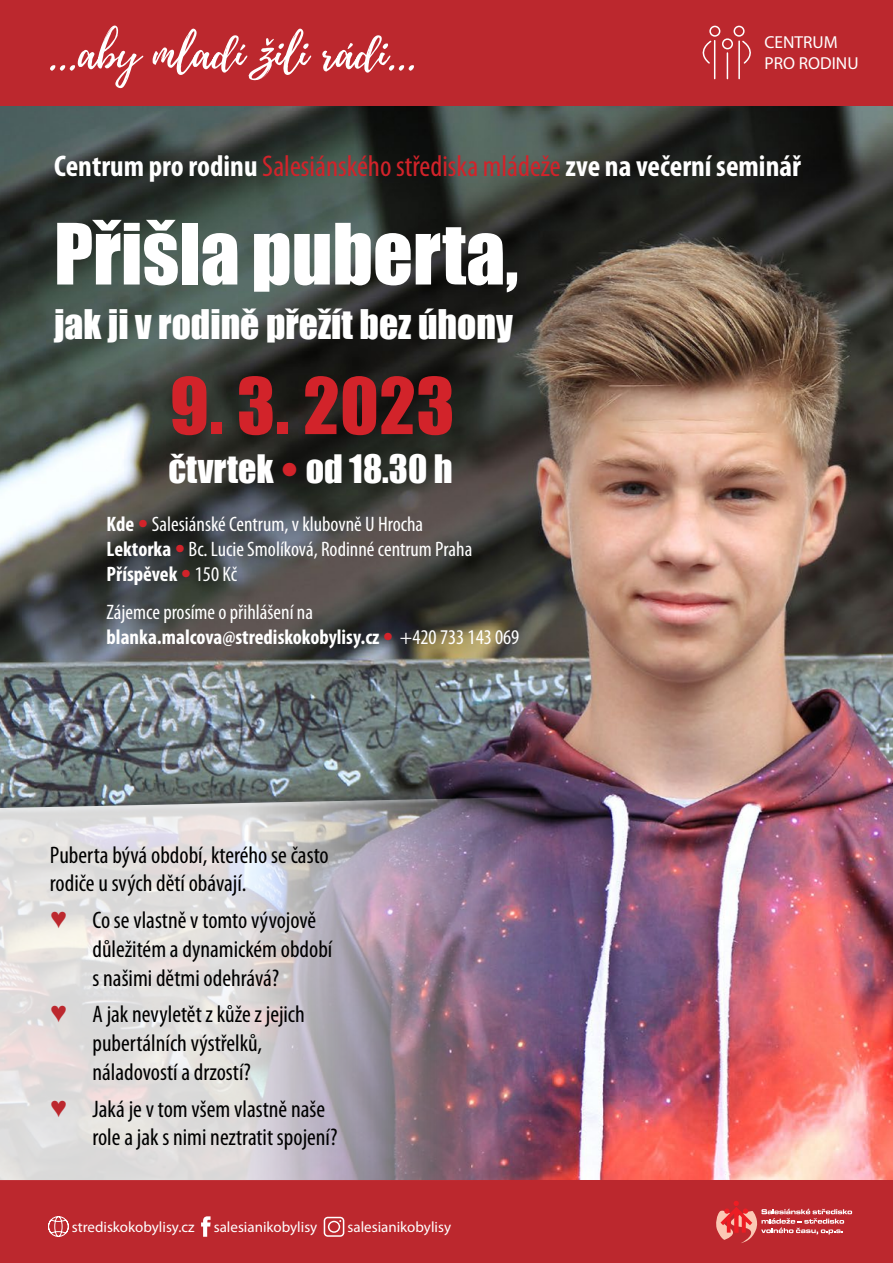
<style>
.page{position:relative;width:893px;height:1263px;background:#fff}
.page>*{position:absolute;margin:0;border:0;box-sizing:border-box;transform-origin:0 0}
.t1{font:78px "Impact";color:#fff}
.t2{font:72px "Impact";color:#d2232a}
.t3{font:37.5px "Impact";color:#fff}
.t4{font:36px "Impact";color:#fff}
.t5{font:700 condensed 30px "Myriad Pro";color:#fff}
.t6{font:condensed 24px/28.8px "Myriad Pro";color:#000}
.t7{font:condensed 21px/25.2px "Myriad Pro";color:#fff}
.t8{font:17.4px/20.9px "Myriad Pro";color:#fff}
.t9{font:15px "Myriad Pro";color:#fff}
.s1{font-weight:400;color:#d2232a}
.s2{font-family:"Helvetica Neue LT Pro";font-weight:300;font-size:37.8px;color:#d2232a}
.s3{font-weight:700}
.s4{font-family:"Helvetica Neue LT Pro";font-weight:300;font-stretch:normal;color:#d2232a}
.s5{font-family:"Impact";font-stretch:normal;font-size:27px;color:#bc282e}
</style>
<div class="page">
<img style="left:0;top:105px;width:893px;height:1075px">
<div style="left:0;top:0;width:893px;height:105px;background:#bc282e"></div>
<svg style="left:727px;top:53px;width:1px;height:26px"></svg>
<hr style="left:714px;top:41px;width:1px;height:38px;background:#fff">
<hr style="left:738px;top:41px;width:2px;height:38px;background:#fff">
<div style="left:722px;top:38px;width:11px;height:11px;border:2px solid #fff;border-radius:50%"></div>
<div style="left:709px;top:26px;width:11px;height:11px;border:2px solid #fff;border-radius:50%"></div>
<div style="left:733px;top:26px;width:12px;height:11px;border:2px solid #fff;border-radius:50%"></div>
<svg style="left:702px;top:40px;width:10px;height:24px"></svg>
<svg style="left:742px;top:40px;width:9px;height:24px"></svg>
<svg style="left:50px;top:26px;width:364px;height:63px"></svg>
<div style="left:0;top:1180px;width:893px;height:83px;background:#bc282e"></div>
<svg style="left:48px;top:1216px;width:21px;height:21px"></svg>
<svg style="left:201px;top:1216px;width:10px;height:21px"></svg>
<svg style="left:324px;top:1217px;width:20px;height:20px"></svg>
<svg style="left:716px;top:1201px;width:136px;height:42px"></svg>
<img style="left:0;top:796px;width:557px;height:384px">
<p class="t8" style="left:764px;top:31px;width:96px">CENTRUM<br>PRO RODINU</p>
<p class="t5" style="left:54px;top:147px;width:748px">Centrum pro rodinu <span class="s1">Salesiánského střediska mládeže</span> zve na večerní seminář</p>
<h1 class="t1" style="left:54px;top:193px;width:466px">Přišla puberta,</h1>
<h3 class="t3" style="left:54px;top:295px;width:460px">jak ji v rodině přežít bez úhony</h3>
<h2 class="t2" style="left:170px;top:350px;width:286px">9. 3. 2023</h2>
<h3 class="t4" style="left:168px;top:441px;width:286px">čtvrtek <span class="s2">•</span> od 18.30 h</h3>
<p class="t7" style="left:107px;top:511px;width:367px"><span class="s3">Kde</span> <span class="s4">•</span> Salesiánské Centrum, v klubovně U Hrocha<br><span class="s3">Lektorka</span> <span class="s4">•</span> Bc. Lucie Smolíková, Rodinné centrum Praha<br><span class="s3">Příspěvek</span> <span class="s4">•</span> 150 Kč</p>
<p class="t7" style="left:107px;top:599px;width:414px">Zájemce prosíme o přihlášení na <span class="s3">blanka.malcova@strediskokobylisy.cz</span> <span class="s4">•</span> +420 733 143 069</p>
<p class="t6" style="left:50px;top:840px;width:280px">Puberta bývá období, kterého se často rodiče u svých dětí obávají.</p>
<p class="t6" style="left:92px;top:905px;width:241px;text-indent:-43px"><span class="s5">♥</span> Co se vlastně v tomto vývojově důležitém a dynamickém období s našimi dětmi odehrává?</p>
<p class="t6" style="left:50px;top:1000px;width:256px;text-align:center"><span class="s5">♥</span> A jak nevyletět z kůže z jejich pubertálních výstřelků, náladovostí a drzostí?</p>
<p class="t6" style="left:92px;top:1094px;width:246px;text-indent:-43px"><span class="s5">♥</span> Jaká je v tom všem vlastně naše role a jak s nimi neztratit spojení?</p>
<p class="t9" style="left:72px;top:1218px;width:124px">strediskokobylisy.cz</p>
<p class="t9" style="left:214px;top:1218px;width:105px">salesianikobylisy</p>
<p class="t9" style="left:348px;top:1218px;width:105px">salesianikobylisy</p>
</div>
